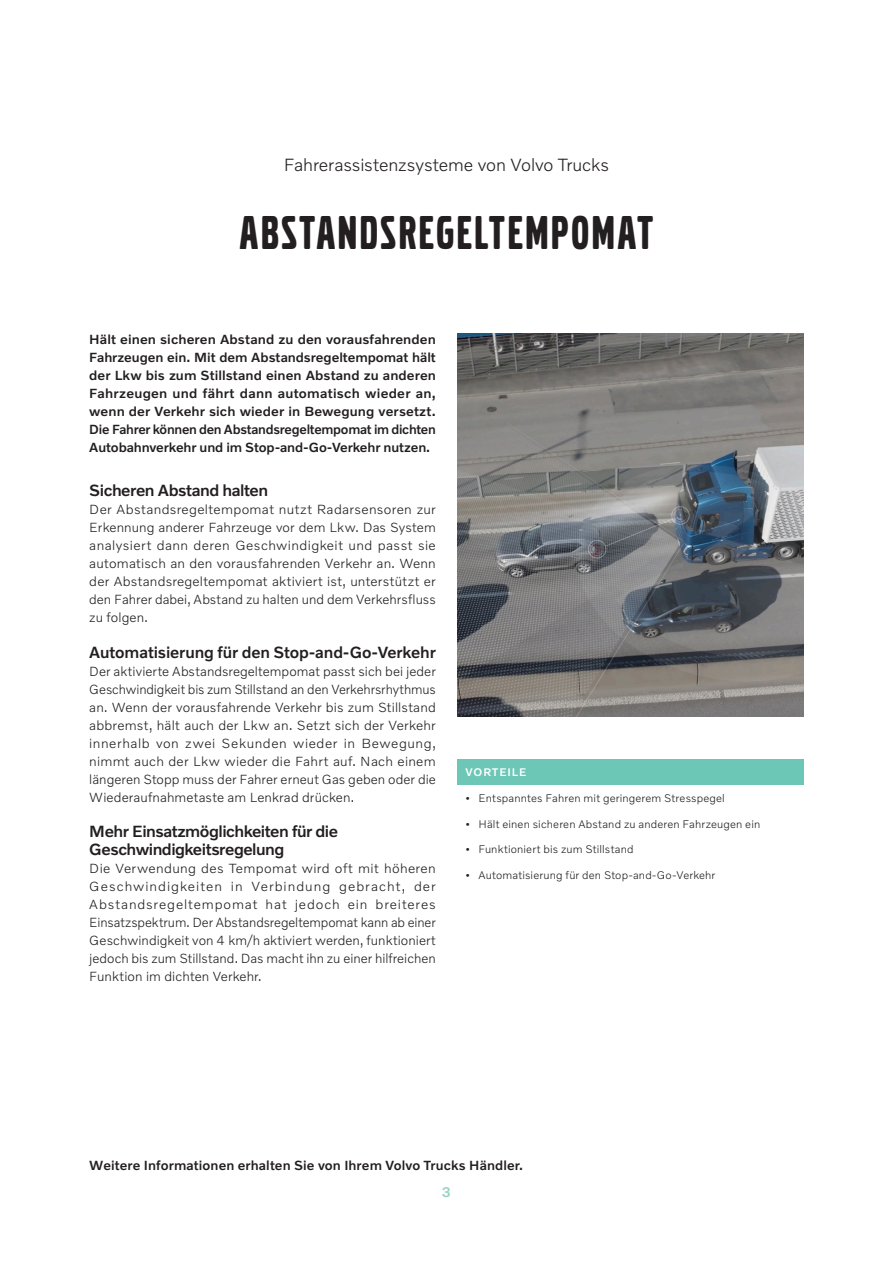
<style>
.page{position:relative;width:893px;height:1263px;background:#fff}
.page>*{position:absolute;margin:0;border:0;box-sizing:border-box;transform-origin:0 0}
.Broad_header{font:49.5px "Volvo Broad Pro";letter-spacing:.055em;color:#231f20}
.Sub_header{font:300 18px "Volvo Novum";letter-spacing:-.005em;color:#231f20}
.Subheader{font:500 16.5px/18.1px "Volvo Novum";letter-spacing:-.03em;color:#231f20}
.Bread{font:500 16.5px "Volvo Novum";letter-spacing:-.01em;color:#231f20}
.Page_no{font:500 14.25px "Volvo Novum";color:#98d4c6}
.Bread-2{font:300 13.5px/18px "Volvo Novum";letter-spacing:.005em;color:#231f20;text-align:justify}
.Preamble{font:500 13.5px/18px "Volvo Novum";letter-spacing:-.01em;color:#231f20;text-align:justify}
.Bread-3{font:500 13.5px "Volvo Novum";letter-spacing:.01em;color:#231f20}
.t1{font:300 11.25px "Volvo Novum";letter-spacing:.015em;color:#231f20}
.Header_03{font:500 11.25px "Volvo Novum";letter-spacing:.075em;color:#fff}
</style>
<div class="page">
<div style="left:457px;top:759px;width:347px;height:25px;background:#6cc7b6"></div>
<img style="left:457px;top:334px;width:347px;height:382px">
<p class="Sub_header" style="left:284px;top:154px;width:327px">Fahrerassistenzsysteme von Volvo Trucks</p>
<p class="Broad_header" style="left:240px;top:209px;width:415px">ABSTANDSREGELTEMPOMAT</p>
<p class="Preamble" style="left:89px;top:330px;width:348px">Hält einen sicheren Abstand zu den vorausfahrenden Fahrzeugen ein. Mit dem Abstandsregeltempomat hält der Lkw bis zum Stillstand einen Abstand zu anderen Fahrzeugen und fährt dann automatisch wieder an, wenn der Verkehr sich wieder in Bewegung versetzt.<br>Die Fahrer können den Abstandsregeltempomat im dichten Autobahnverkehr und im Stop-and-Go-Verkehr nutzen.</p>
<p class="Subheader" style="left:89px;top:480px;width:180px">Sicheren Abstand halten</p>
<p class="Bread-2" style="left:89px;top:500px;width:348px">Der Abstandsregeltempomat nutzt Radarsensoren zur Erkennung anderer Fahrzeuge vor dem Lkw. Das System analysiert dann deren Geschwindigkeit und passt sie automatisch an den vorausfahrenden Verkehr an. Wenn der Abstandsregeltempomat aktiviert ist, unterstützt er den Fahrer dabei, Abstand zu halten und dem Verkehrsfluss zu folgen.</p>
<p class="Bread" style="left:89px;top:642px;width:348px">Automatisierung für den Stop-and-Go-Verkehr</p>
<p class="Bread-2" style="left:89px;top:662px;width:348px">Der aktivierte Abstandsregeltempomat passt sich bei jeder Geschwindigkeit bis zum Stillstand an den Verkehrsrhythmus an. Wenn der vorausfahrende Verkehr bis zum Stillstand abbremst, hält auch der Lkw an. Setzt sich der Verkehr innerhalb von zwei Sekunden wieder in Bewegung, nimmt auch der Lkw wieder die Fahrt auf. Nach einem längeren Stopp muss der Fahrer erneut Gas geben oder die Wiederaufnahmetaste am Lenkrad drücken.</p>
<p class="Subheader" style="left:89px;top:821px;width:250px">Mehr Einsatzmöglichkeiten für die<br>Geschwindigkeitsregelung</p>
<p class="Bread-2" style="left:89px;top:859px;width:348px">Die Verwendung des Tempomat wird oft mit höheren Geschwindigkeiten in Verbindung gebracht, der Abstandsregeltempomat hat jedoch ein breiteres Einsatzspektrum. Der Abstandsregeltempomat kann ab einer Geschwindigkeit von 4 km/h aktiviert werden, funktioniert jedoch bis zum Stillstand. Das macht ihn zu einer hilfreichen Funktion im dichten Verkehr.</p>
<p class="Header_03" style="left:466px;top:765px;width:62px">VORTEILE</p>
<p class="t1" style="left:466px;top:791px;width:261px">• Entspanntes Fahren mit geringerem Stresspegel</p>
<p class="t1" style="left:466px;top:816px;width:296px">• Hält einen sicheren Abstand zu anderen Fahrzeugen ein</p>
<p class="t1" style="left:466px;top:842px;width:169px">• Funktioniert bis zum Stillstand</p>
<p class="t1" style="left:466px;top:868px;width:251px">• Automatisierung für den Stop-and-Go-Verkehr</p>
<p class="Bread-3" style="left:89px;top:1156px;width:435px">Weitere Informationen erhalten Sie von Ihrem Volvo Trucks Händler.</p>
<p class="Page_no" style="left:442px;top:1183px;width:11px">3</p>
</div>
